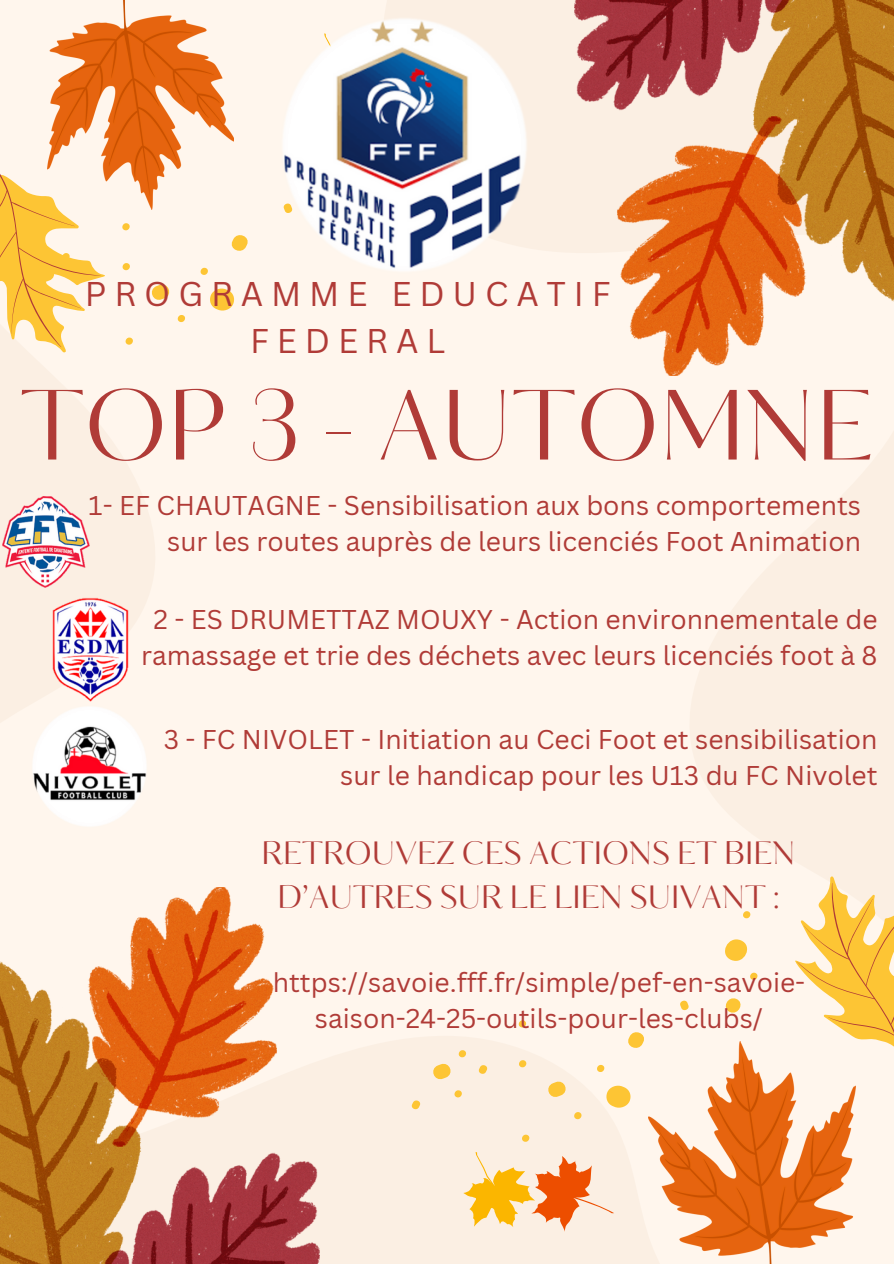
<style>
.page{position:relative;width:894px;height:1264px;background:#fff}
.page>*{position:absolute;margin:0;border:0;box-sizing:border-box;transform-origin:0 0}
.t1{font:96.3px "Kudryashev Display Contrast Sans";color:#b03b37}
.t2{font:33.45px/46px "Canva Sans";letter-spacing:.235em;color:#b03b37;text-align:center}
.t3{font:31.35px/43.8px "Kudryashev Display Contrast Sans";color:#b03b37;text-align:center}
.t4{font:26.4px/36px "Canva Sans";color:#b03b37;text-align:right}
</style>
<div class="page">
<div style="left:0;top:0;width:893px;height:1263px;background:#fff6ed"></div>
<img style="left:0;top:887px;width:319px;height:376px">
<img style="left:574px;top:0;width:319px;height:376px">
<img style="left:673px;top:1098px;width:182px;height:165px">
<img style="left:49px;top:0;width:174px;height:81px">
<svg style="left:469px;top:1204px;width:145px;height:27px"></svg>
<svg style="left:804px;top:876px;width:89px;height:222px"></svg>
<svg style="left:50px;top:81px;width:198px;height:264px"></svg>
<svg style="left:411px;top:911px;width:393px;height:293px"></svg>
<svg style="left:0;top:131px;width:126px;height:222px"></svg>
<img style="left:283px;top:19px;width:243px;height:252px">
<img style="left:33px;top:723px;width:114px;height:103px">
<img style="left:2px;top:496px;width:87px;height:91px">
<img style="left:51px;top:597px;width:78px;height:126px">
<p class="t2" style="left:85px;top:270px;width:527px">PROGRAMME EDUCATIF<br>FEDERAL</p>
<p class="t1" style="left:20px;top:359px;width:855px">TOP 3 - AUTOMNE</p>
<p class="t4" style="left:89px;top:487px;width:773px">1- EF CHAUTAGNE - Sensibilisation aux bons comportements sur les routes auprès de leurs licenciés Foot Animation</p>
<p class="t4" style="left:141px;top:601px;width:737px;text-align:center">2 - ES DRUMETTAZ MOUXY - Action environnementale de ramassage et trie des déchets avec leurs licenciés foot à 8</p>
<p class="t4" style="left:164px;top:720px;width:715px">3 - FC NIVOLET - Initiation au Ceci Foot et sensibilisation sur le handicap pour les U13 du FC Nivolet</p>
<p class="t3" style="left:261px;top:833px;width:535px">RETROUVEZ CES ACTIONS ET BIEN<br>D’AUTRES SUR LE LIEN SUIVANT :</p>
<p class="t4" style="left:272px;top:963px;width:534px;text-align:center">https://savoie.fff.fr/simple/pef-en-savoie&shy;saison-24-25-outils-pour-les-clubs/</p>
</div>
